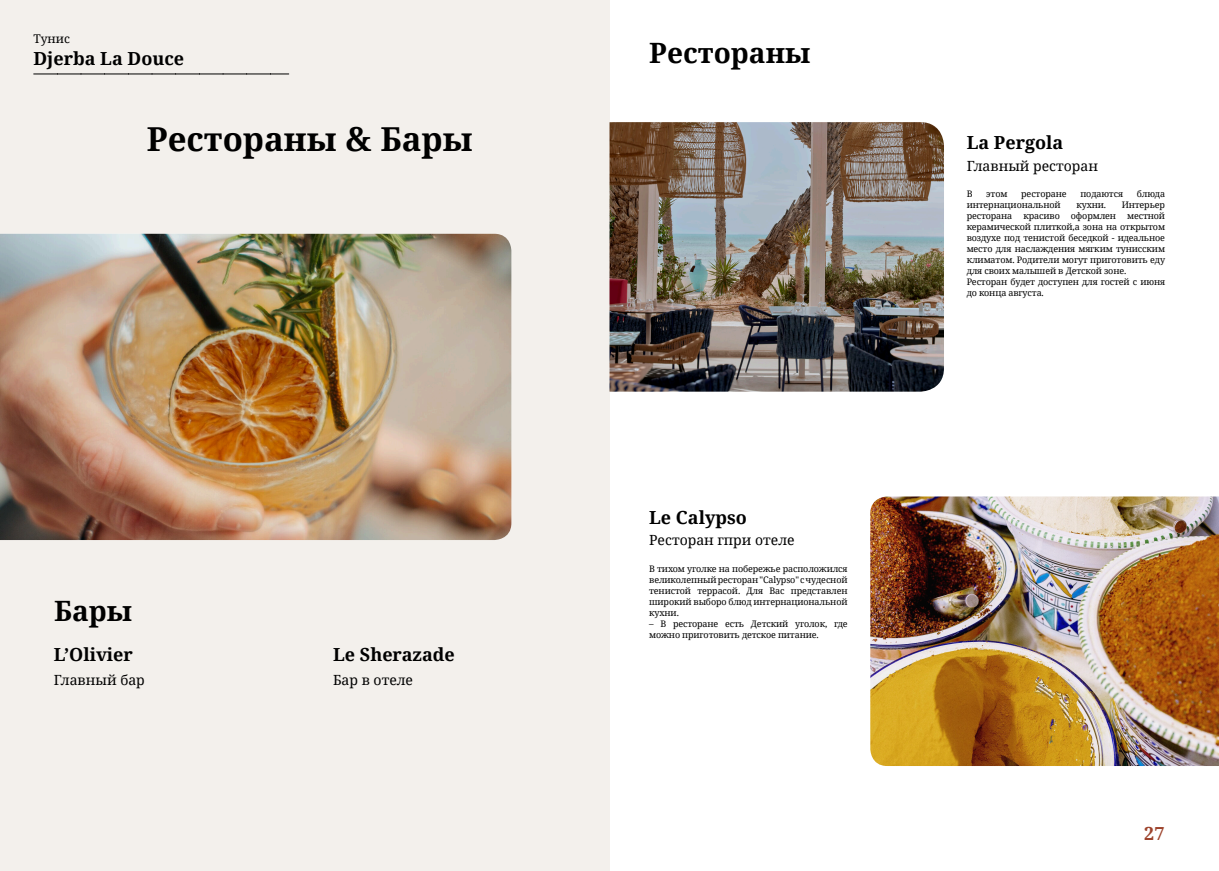
<style>
.page{position:relative;width:1219px;height:871px;background:#fff}
.page>*{position:absolute;margin:0;border:0;box-sizing:border-box;transform-origin:0 0}
.t1{font:700 33px "Noto Serif";color:#000}
.t2{font:700 28px "Noto Serif";color:#000}
.t3{font:700 18px "Noto Serif";color:#000}
.t4{font:700 18px "Noto Serif";color:#9d432c}
.t5{font:14px "Noto Serif";color:#000}
.t6{font:12px "Noto Serif";color:#000}
.t7{font:9px/11px "Noto Serif";letter-spacing:-.015em;color:#000}
</style>
<div class="page">
<div style="left:0;top:0;width:609px;height:870px;background:#f3f0ec"></div>
<img style="left:0;top:234px;width:511px;height:306px">
<img style="left:609px;top:122px;width:335px;height:269px">
<img style="left:870px;top:496px;width:349px;height:269px">
<svg style="left:34px;top:74px;width:255px;height:1px"></svg>
<h3 class="t6" style="left:33px;top:30px;width:38px">Тунис</h3>
<h3 class="t3" style="left:33px;top:45px;width:152px">Djerba La Douce</h3>
<h1 class="t1" style="left:147px;top:116px;width:327px">Рестораны &amp; Бары</h1>
<h2 class="t2" style="left:54px;top:591px;width:80px">Бары</h2>
<h3 class="t3" style="left:54px;top:641px;width:81px">L’Olivier</h3>
<h3 class="t5" style="left:54px;top:670px;width:93px">Главный бар</h3>
<h3 class="t3" style="left:333px;top:641px;width:123px">Le Sherazade</h3>
<h3 class="t5" style="left:333px;top:670px;width:82px">Бар в отеле</h3>
<h2 class="t2" style="left:649px;top:33px;width:163px">Рестораны</h2>
<h3 class="t3" style="left:649px;top:504px;width:99px">Le Calypso</h3>
<h3 class="t5" style="left:649px;top:530px;width:147px">Ресторан гпри отеле</h3>
<p class="t7" style="left:649px;top:562px;width:200px;text-align:justify">В тихом уголке на побережье расположился великолепный ресторан "Calypso" с чудесной тенистой террасой. Для Вас представлен широкий выборо блюд интернациональной кухни.</p>
<p class="t7" style="left:649px;top:617px;width:200px">– В ресторане есть Детский уголок, где можно приготовить детское питание.</p>
<h3 class="t3" style="left:967px;top:130px;width:98px">La Pergola</h3>
<h3 class="t5" style="left:967px;top:156px;width:133px">Главный ресторан</h3>
<p class="t7" style="left:967px;top:188px;width:7px">В</p>
<p class="t7" style="left:986px;top:188px;width:23px">этом</p>
<p class="t7" style="left:1021px;top:188px;width:47px">ресторане</p>
<p class="t7" style="left:1080px;top:188px;width:44px">подаются</p>
<p class="t7" style="left:1137px;top:188px;width:30px">блюда</p>
<p class="t7" style="left:967px;top:199px;width:96px">интернациональной</p>
<p class="t7" style="left:1076px;top:199px;width:31px">кухни.</p>
<p class="t7" style="left:967px;top:199px;width:200px;text-indent:155px">Интерьер ресторана красиво оформлен местной керамической плиткой,а зона на открытом воздухе под тенистой беседкой - идеальное место для наслаждения мягким тунисским климатом. Родители могут приготовить еду для своих малышей в Детской зоне.<br>Ресторан будет доступен для гостей с июня до конца августа.</p>
<h3 class="t4" style="left:1144px;top:820px;width:22px">27</h3>
</div>
